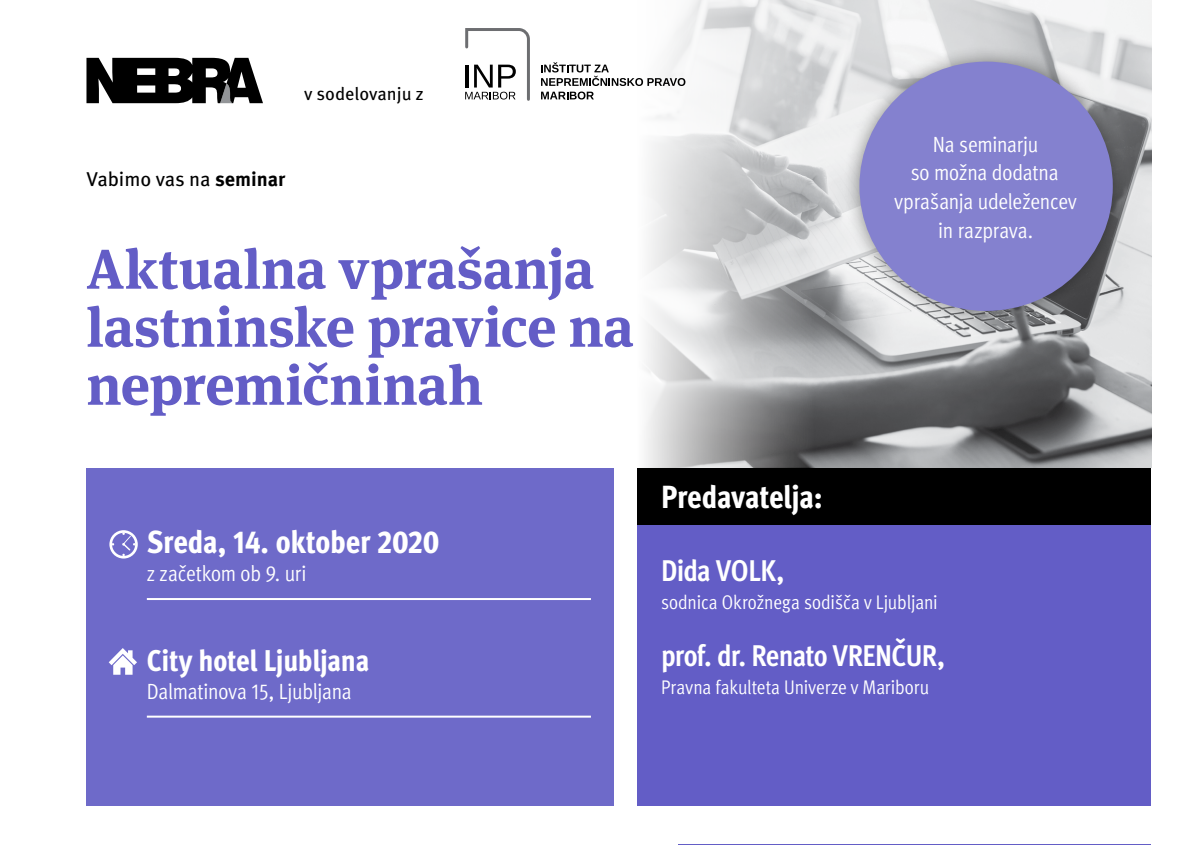
<style>
.page{position:relative;width:1191px;height:845px;background:#fff}
.page>*{position:absolute;margin:0;border:0;box-sizing:border-box;transform-origin:0 0}
.t1{font:700 56px/58px "Meta Serif Pro";color:#635dc6}
.t2{font:800 condensed 32px "Meta Pro";letter-spacing:-.01em;color:#fff}
.t3{font:700 condensed 30px "Meta Pro";letter-spacing:-.025em;color:#fff}
.t4{font:800 condensed 30px "Meta Pro";letter-spacing:-.01em;color:#fff}
.t5{font:22px/28.6px "Meta Pro Cond Norm";letter-spacing:-.01em;color:#fff;text-align:center}
.t6{font:20px "Meta Pro";letter-spacing:-.01em;color:#000}
.t7{font:19.8px "Meta Pro Cond Norm";color:#fff}
.t8{font:18px "Meta Pro";color:#000}
.s1{font-weight:700}
</style>
<div class="page">
<hr style="left:678px;top:844px;width:473px;height:1px;background:#635dc6">
<svg style="left:86px;top:58px;width:177px;height:45px"></svg>
<div style="left:86px;top:468px;width:528px;height:337px;background:#6e6ac9"></div>
<svg style="left:109px;top:530px;width:29px;height:28px"></svg>
<div style="left:637px;top:468px;width:514px;height:337px;background:#635dc6"></div>
<div style="left:637px;top:468px;width:514px;height:56px;background:#000"></div>
<svg style="left:109px;top:648px;width:28px;height:27px"></svg>
<hr style="left:147px;top:598px;width:444px;height:2px;background:#fff">
<hr style="left:147px;top:715px;width:444px;height:2px;background:#fff">
<img style="left:644px;top:0;width:507px;height:468px">
<div style="left:842px;top:45px;width:287px;height:283px;background:#000;opacity:.43"></div>
<div style="left:859px;top:62px;width:253px;height:249px;background:#8481cf;border-radius:50%"></div>
<svg style="left:465px;top:28px;width:65px;height:73px"></svg>
<svg style="left:541px;top:62px;width:144px;height:24px"></svg>
<svg style="left:541px;top:92px;width:53px;height:8px"></svg>
<p class="t8" style="left:304px;top:80px;width:121px">v sodelovanju z</p>
<p class="t6" style="left:86px;top:164px;width:200px">Vabimo vas na <span class="s1">seminar</span></p>
<h1 class="t1" style="left:86px;top:235px;width:549px">Aktualna vprašanja lastninske pravice na nepremičninah</h1>
<h2 class="t2" style="left:147px;top:517px;width:294px">Sreda, 14. oktober 2020</h2>
<p class="t5" style="left:147px;top:557px;width:161px">z začetkom ob 9. uri</p>
<h3 class="t4" style="left:147px;top:637px;width:224px">City hotel Ljubljana</h3>
<p class="t5" style="left:147px;top:675px;width:206px">Dalmatinova 15, Ljubljana</p>
<p class="t5" style="left:894px;top:128px;width:184px">Na seminarju<br>so možna dodatna vprašanja udeležencev in razprava.</p>
<h2 class="t2" style="left:661px;top:472px;width:163px">Predavatelja:</h2>
<h3 class="t3" style="left:661px;top:548px;width:125px">Dida VOLK,</h3>
<p class="t7" style="left:661px;top:588px;width:278px">sodnica Okrožnega sodišča v Ljubljani</p>
<h3 class="t3" style="left:661px;top:632px;width:286px">prof. dr. Renato VRENČUR,</h3>
<p class="t7" style="left:661px;top:672px;width:270px">Pravna fakulteta Univerze v Mariboru</p>
</div>
